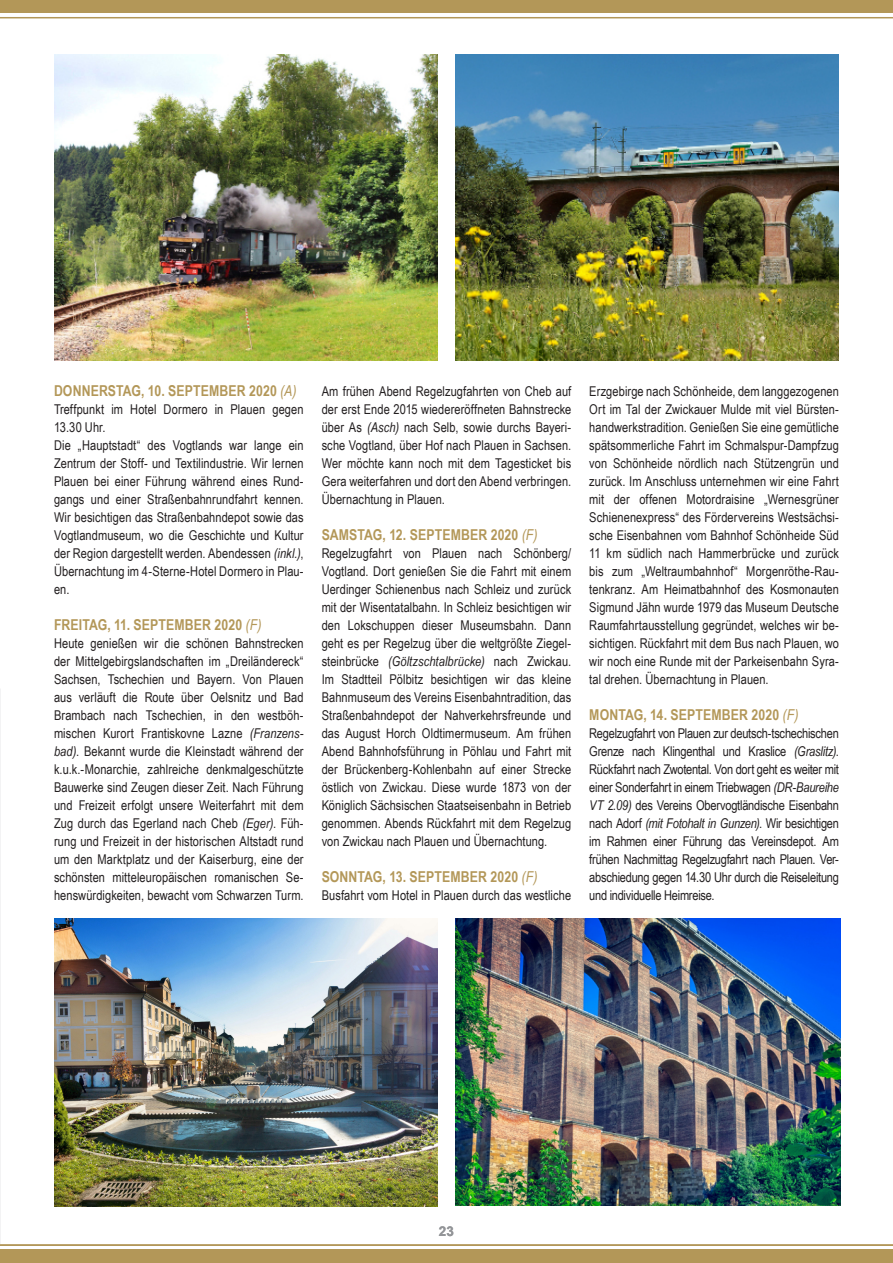
<style>
.page{position:relative;width:893px;height:1263px;background:#fff}
.page>*{position:absolute;margin:0;border:0;box-sizing:border-box;transform-origin:0 0}
._11_Datum_im_Fliesst{font:700 15px "Arial Narrow";letter-spacing:.01em;color:#b39758}
._10_Fliesstext_R{font:13.5px/18px "Arial Narrow";letter-spacing:.005em;color:#231f20;text-align:justify}
.t1{font:700 13.5px "Arial";color:#939598}
.s1{font-weight:400;font-style:italic}
.s2{font-style:italic}
</style>
<div class="page">
<div style="left:0;top:0;width:893px;height:13px;background:#b39758"></div>
<hr style="left:0;top:17px;width:893px;height:1px;background:#b39758">
<img style="left:54px;top:54px;width:383px;height:306px">
<img style="left:54px;top:918px;width:383px;height:288px">
<img style="left:455px;top:918px;width:385px;height:287px">
<hr style="left:0;top:1244px;width:893px;height:2px;background:#b39758">
<div style="left:0;top:1250px;width:893px;height:13px;background:#b39758"></div>
<img style="left:455px;top:54px;width:384px;height:306px">
<p class="_11_Datum_im_Fliesst" style="left:54px;top:379px;width:244px">DONNERSTAG, 10. SEPTEMBER 2020 <span class="s1">(A)</span></p>
<p class="_10_Fliesstext_R" style="left:54px;top:400px;width:251px">Treffpunkt im Hotel Dormero in Plauen gegen<br>13.30 Uhr.</p>
<p class="_10_Fliesstext_R" style="left:54px;top:436px;width:251px">Die „Hauptstadt“ des Vogtlands war lange ein Zentrum der Stoff- und Textilindustrie. Wir lernen Plauen bei einer Führung während eines Rund&shy;gangs und einer Straßenbahnrundfahrt kennen.<br>Wir besichtigen das Straßenbahndepot sowie das Vogtlandmuseum, wo die Geschichte und Kultur der Region dargestellt werden. Abendessen <span class="s2">(inkl.)</span>, Übernachtung im 4-Sterne-Hotel Dormero in Plau&shy;en.</p>
<p class="_11_Datum_im_Fliesst" style="left:54px;top:613px;width:209px">FREITAG, 11. SEPTEMBER 2020 <span class="s1">(F)</span></p>
<p class="_10_Fliesstext_R" style="left:54px;top:634px;width:251px">Heute genießen wir die schönen Bahnstrecken der Mittelgebirgslandschaften im „Dreiländereck“ Sachsen, Tschechien und Bayern. Von Plauen aus verläuft die Route über Oelsnitz und Bad Brambach nach Tschechien, in den westböh&shy;mischen Kurort Frantiskovne Lazne <span class="s2">(Franzens&shy;bad)</span>. Bekannt wurde die Kleinstadt während der k.u.k.-Monarchie, zahlreiche denkmalgeschützte Bauwerke sind Zeugen dieser Zeit. Nach Führung und Freizeit erfolgt unsere Weiterfahrt mit dem Zug durch das Egerland nach Cheb <span class="s2">(Eger)</span>. Füh&shy;rung und Freizeit in der historischen Altstadt rund um den Marktplatz und der Kaiserburg, eine der schönsten mitteleuropäischen romanischen Se&shy;henswürdigkeiten, bewacht vom Schwarzen Turm.</p>
<p class="_10_Fliesstext_R" style="left:322px;top:382px;width:251px">Am frühen Abend Regelzugfahrten von Cheb auf der erst Ende 2015 wiedereröffneten Bahnstrecke über As <span class="s2">(Asch)</span> nach Selb, sowie durchs Bayeri&shy;sche Vogtland, über Hof nach Plauen in Sachsen.<br>Wer möchte kann noch mit dem Tagesticket bis Gera weiterfahren und dort den Abend verbringen.<br>Übernachtung in Plauen.</p>
<p class="_11_Datum_im_Fliesst" style="left:322px;top:523px;width:218px">SAMSTAG, 12. SEPTEMBER 2020 <span class="s1">(F)</span></p>
<p class="_10_Fliesstext_R" style="left:322px;top:544px;width:251px">Regelzugfahrt von Plauen nach Schönberg/ Vogtland. Dort genießen Sie die Fahrt mit einem Uerdinger Schienenbus nach Schleiz und zurück mit der Wisentatalbahn. In Schleiz besichtigen wir den Lokschuppen dieser Museumsbahn. Dann geht es per Regelzug über die weltgrößte Ziegel&shy;steinbrücke <span class="s2">(Göltzschtalbrücke)</span> nach Zwickau.<br>Im Stadtteil Pölbitz besichtigen wir das kleine Bahnmuseum des Vereins Eisenbahntradition, das Straßenbahndepot der Nahverkehrsfreunde und das August Horch Oldtimermuseum. Am frühen Abend Bahnhofsführung in Pöhlau und Fahrt mit der Brückenberg-Kohlenbahn auf einer Strecke östlich von Zwickau. Diese wurde 1873 von der Königlich Sächsischen Staatseisenbahn in Betrieb genommen. Abends Rückfahrt mit dem Regelzug von Zwickau nach Plauen und Übernachtung.</p>
<p class="_11_Datum_im_Fliesst" style="left:322px;top:865px;width:217px">SONNTAG, 13. SEPTEMBER 2020 <span class="s1">(F)</span></p>
<p class="_10_Fliesstext_R" style="left:322px;top:886px;width:251px">Busfahrt vom Hotel in Plauen durch das westliche</p>
<p class="_10_Fliesstext_R" style="left:589px;top:382px;width:251px">Erzgebirge nach Schönheide, dem langgezogenen Ort im Tal der Zwickauer Mulde mit viel Bürsten&shy;handwerkstradition. Genießen Sie eine gemütliche spätsommerliche Fahrt im Schmalspur-Dampfzug von Schönheide nördlich nach Stützengrün und zurück. Im Anschluss unternehmen wir eine Fahrt mit der offenen Motordraisine „Wernesgrüner Schienenexpress“ des Fördervereins Westsächsi&shy;sche Eisenbahnen vom Bahnhof Schönheide Süd 11 km südlich nach Hammerbrücke und zurück bis zum „Weltraumbahnhof“ Morgenröthe-Rau&shy;tenkranz. Am Heimatbahnhof des Kosmonauten Sigmund Jähn wurde 1979 das Museum Deutsche Raumfahrtausstellung gegründet, welches wir be&shy;sichtigen. Rückfahrt mit dem Bus nach Plauen, wo wir noch eine Runde mit der Parkeisenbahn Syra&shy;tal drehen. Übernachtung in Plauen.</p>
<p class="_11_Datum_im_Fliesst" style="left:589px;top:703px;width:211px">MONTAG, 14. SEPTEMBER 2020 <span class="s1">(F)</span></p>
<p class="_10_Fliesstext_R" style="left:589px;top:724px;width:251px">Regelzugfahrt von Plauen zur deutsch-tschechischen Grenze nach Klingenthal und Kraslice <span class="s2">(Graslitz)</span>.<br>Rückfahrt nach Zwotental. Von dort geht es weiter mit einer Sonderfahrt in einem Triebwagen <span class="s2">(DR-Baureihe VT 2.09)</span> des Vereins Obervogtländische Eisenbahn nach Adorf <span class="s2">(mit Fotohalt in Gunzen)</span>. Wir besichtigen im Rahmen einer Führung das Vereinsdepot. Am frühen Nachmittag Regelzugfahrt nach Plauen. Ver&shy;abschiedung gegen 14.30 Uhr durch die Reiseleitung und individuelle Heimreise.</p>
<p class="t1" style="left:439px;top:1222px;width:17px">23</p>
</div>
